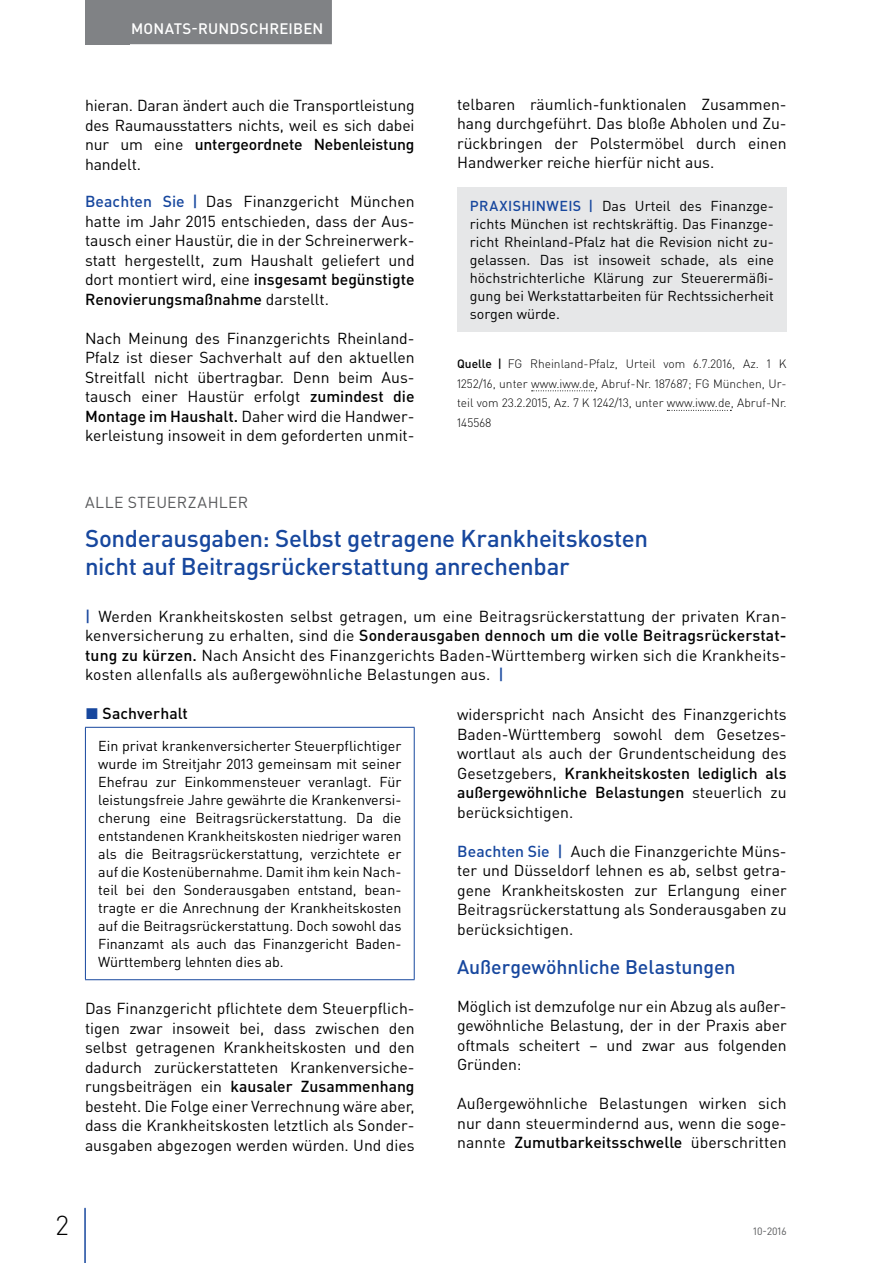
<style>
.page{position:relative;width:893px;height:1263px;background:#fff}
.page>*{position:absolute;margin:0;border:0;box-sizing:border-box;transform-origin:0 0}
.t1{font:300 27px "DIN Pro";color:#000}
.t2{font:500 24px/28.5px "DIN Pro";letter-spacing:-.015em;color:#17479e}
.t3{font:500 19.5px "DIN Pro";letter-spacing:-.005em;color:#17479e}
.t4{font:15.75px/19.5px "DIN Pro";color:#000;text-align:justify}
.t5{font:15.75px "DIN Pro";letter-spacing:.025em;color:#58595b}
.t6{font:500 15.75px "DIN Pro";letter-spacing:.005em;color:#000}
.t7{font:500 15px "DIN Pro";letter-spacing:.015em;color:#fff}
.t8{font:14.25px/18px "DIN Pro";color:#000;text-align:justify}
.t9{font:300 12px/19.5px "DIN Pro";color:#000;text-align:justify}
.t10{font:10.5px "DIN Pro";color:#58595b}
.s1{font-weight:500}
.s2{font-weight:500;color:#17479e}
.s3{color:#17479e}
</style>
<div class="page">
<div style="left:85px;top:0;width:45px;height:44px;background:#808285"></div>
<hr style="left:84px;top:1208px;width:2px;height:55px;background:#17479e">
<div style="left:122px;top:0;width:210px;height:44px;background:#808285"></div>
<svg style="left:532px;top:390px;width:64px;height:1px"></svg>
<svg style="left:667px;top:410px;width:64px;height:1px"></svg>
<div style="left:457px;top:187px;width:330px;height:145px;background:#e6e7e8"></div>
<hr style="left:85px;top:727px;width:330px;height:1px;background:#17479e">
<hr style="left:85px;top:728px;width:1px;height:251px;background:#17479e">
<hr style="left:414px;top:728px;width:1px;height:251px;background:#17479e">
<hr style="left:85px;top:979px;width:330px;height:1px;background:#17479e">
<p class="t7" style="left:131px;top:18px;width:194px">MONATS-RUNDSCHREIBEN</p>
<p class="t4" style="left:85px;top:95px;width:331px">hieran. Daran ändert auch die Transportleistung des Raumausstatters nichts, weil es sich dabei nur um eine <span class="s1">untergeordnete Nebenleistung </span>handelt.</p>
<p class="t4" style="left:85px;top:191px;width:331px"><span class="s2">Beachten Sie |</span> Das Finanzgericht München hatte im Jahr 2015 entschieden, dass der Aus&shy;tausch einer Haustür, die in der Schreinerwerk&shy;statt hergestellt, zum Haushalt geliefert und dort montiert wird, eine <span class="s1">insgesamt begünstigte Renovierungsmaßnahme</span> darstellt.</p>
<p class="t4" style="left:85px;top:328px;width:331px;text-align:left">Nach Meinung des Finanzgerichts Rheinland-Pfalz ist dieser Sachverhalt auf den aktuellen Streitfall nicht übertragbar. Denn beim Aus&shy;tausch einer Haustür erfolgt <span class="s1">zumindest die Montage im Haushalt.</span> Daher wird die Handwer&shy;kerleistung insoweit in dem geforderten unmit-</p>
<p class="t4" style="left:457px;top:94px;width:331px">telbaren räumlich-funktionalen Zusammen&shy;hang durchgeführt. Das bloße Abholen und Zu&shy;rückbringen der Polstermöbel durch einen Handwerker reiche hierfür nicht aus.</p>
<p class="t8" style="left:470px;top:196px;width:306px"><span class="s2">PRAXISHINWEIS |</span> Das Urteil des Finanzge&shy;richts München ist rechtskräftig. Das Finanzge&shy;richt Rheinland-Pfalz hat die Revision nicht zu&shy;gelassen. Das ist insoweit schade, als eine höchstrichterliche Klärung zur Steuerermäßi&shy;gung bei Werkstattarbeiten für Rechtssicherheit sorgen würde.</p>
<p class="t9" style="left:457px;top:354px;width:331px"><span class="s1">Quelle |</span> FG Rheinland-Pfalz, Urteil vom 6.7.2016, Az. 1 K 1252/16, unter www.iww.de, Abruf-Nr. 187687; FG München, Ur&shy;teil vom 23.2.2015, Az. 7 K 1242/13, unter www.iww.de, Abruf-Nr.<br>145568</p>
<p class="t5" style="left:85px;top:491px;width:165px">ALLE STEUERZAHLER</p>
<h2 class="t2" style="left:85px;top:523px;width:565px">Sonderausgaben: Selbst getragene Krankheitskosten nicht auf Beitragsrückerstattung anrechenbar</h2>
<p class="t4" style="left:85px;top:606px;width:703px"><span class="s2">|</span> Werden Krankheitskosten selbst getragen, um eine Beitragsrückerstattung der privaten Kran&shy;kenversicherung zu erhalten, sind die <span class="s1">Sonderausgaben dennoch um die volle Beitragsrückerstat&shy;tung zu kürzen.</span> Nach Ansicht des Finanzgerichts Baden-Württemberg wirken sich die Krankheits&shy;kosten allenfalls als außergewöhnliche Belastungen aus. <span class="s2">|</span></p>
<p class="t6" style="left:85px;top:702px;width:104px"><span class="s3">◼</span> Sachverhalt</p>
<p class="t8" style="left:98px;top:736px;width:305px;text-align:left">Ein privat krankenversicherter Steuerpflichtiger wurde im Streitjahr 2013 gemeinsam mit seiner Ehefrau zur Einkommensteuer veranlagt. Für leistungsfreie Jahre gewährte die Krankenversi&shy;cherung eine Beitragsrückerstattung. Da die entstandenen Krankheitskosten niedriger waren als die Beitragsrückerstattung, verzichtete er auf die Kostenübernahme. Damit ihm kein Nach&shy;teil bei den Sonderausgaben entstand, bean&shy;tragte er die Anrechnung der Krankheitskosten auf die Beitragsrückerstattung. Doch sowohl das Finanzamt als auch das Finanzgericht Baden-Württemberg lehnten dies ab.</p>
<p class="t4" style="left:85px;top:998px;width:331px">Das Finanzgericht pflichtete dem Steuerpflich&shy;tigen zwar insoweit bei, dass zwischen den selbst getragenen Krankheitskosten und den dadurch zurückerstatteten Krankenversiche&shy;rungsbeiträgen ein <span class="s1">kausaler Zusammenhang </span>besteht. Die Folge einer Verrechnung wäre aber, dass die Krankheitskosten letztlich als Sonder&shy;ausgaben abgezogen werden würden. Und dies</p>
<p class="t4" style="left:457px;top:704px;width:331px">widerspricht nach Ansicht des Finanzgerichts Baden-Württemberg sowohl dem Gesetzes&shy;wortlaut als auch der Grundentscheidung des Gesetzgebers, <span class="s1">Krankheitskosten lediglich als außergewöhnliche Belastungen</span> steuerlich zu berücksichtigen.</p>
<p class="t4" style="left:457px;top:840px;width:331px"><span class="s2">Beachten Sie |</span> Auch die Finanzgerichte Müns&shy;ter und Düsseldorf lehnen es ab, selbst getra&shy;gene Krankheitskosten zur Erlangung einer Beitragsrückerstattung als Sonderausgaben zu berücksichtigen.</p>
<p class="t3" style="left:457px;top:953px;width:280px">Außergewöhnliche Belastungen</p>
<p class="t4" style="left:457px;top:996px;width:331px">Möglich ist demzufolge nur ein Abzug als außer&shy;gewöhnliche Belastung, der in der Praxis aber oftmals scheitert – und zwar aus folgenden Gründen:</p>
<p class="t4" style="left:457px;top:1093px;width:331px">Außergewöhnliche Belastungen wirken sich nur dann steuermindernd aus, wenn die soge&shy;nannte <span class="s1">Zumutbarkeitsschwelle</span> überschritten</p>
<h1 class="t1" style="left:56px;top:1207px;width:14px">2</h1>
<p class="t10" style="left:753px;top:1224px;width:35px">10-2016</p>
</div>
